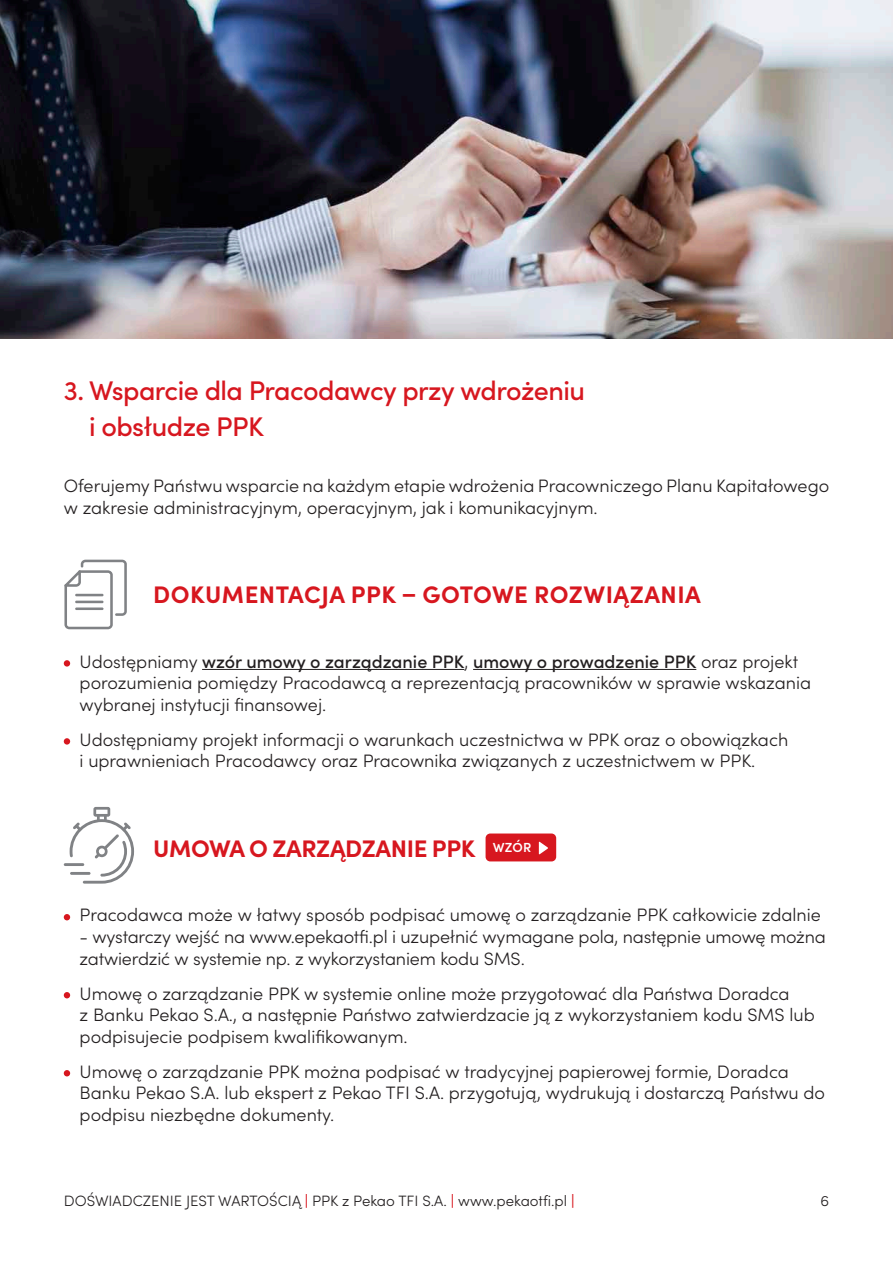
<style>
.page{position:relative;width:893px;height:1263px;background:#fff}
.page>*{position:absolute;margin:0;border:0;box-sizing:border-box;transform-origin:0 0}
.t1{font:500 27px/36px "Sofia Pro";letter-spacing:-.02em;color:#d7171f}
.t2{font:700 24px "Sofia Pro";letter-spacing:.01em;color:#d7171f}
.t3{font:700 24px "Sofia Pro";letter-spacing:-.015em;color:#d7171f}
.t4{font:300 18px/21.8px "Sofia Pro";color:#231f20}
.t5{font:300 15px "Sofia Pro";color:#231f20}
.t6{font:600 13.2px "Sofia Pro";color:#fff}
.s1{font-weight:500}
.s2{font-weight:600;color:#d7171f}
</style>
<div class="page">
<hr style="left:202px;top:669px;width:262px;height:1px;background:#231f20">
<hr style="left:473px;top:669px;width:223px;height:1px;background:#231f20">
<svg style="left:64px;top:660px;width:6px;height:6px"></svg>
<div style="left:64px;top:738px;width:6px;height:7px;background:#d7171f;border-radius:50%"></div>
<div style="left:486px;top:833px;width:70px;height:28px;background:#d7171f;border-radius:5px"></div>
<svg style="left:539px;top:841px;width:9px;height:13px"></svg>
<svg style="left:64px;top:914px;width:6px;height:6px"></svg>
<svg style="left:64px;top:992px;width:6px;height:6px"></svg>
<svg style="left:64px;top:1070px;width:6px;height:6px"></svg>
<svg style="left:64px;top:560px;width:63px;height:69px"></svg>
<hr style="left:64px;top:863px;width:20px;height:3px;background:#808285">
<svg style="left:70px;top:807px;width:64px;height:77px"></svg>
<img style="left:0;top:0;width:893px;height:338px">
<p class="t1" style="left:89px;top:371px;width:497px;text-indent:-25px">3. Wsparcie dla Pracodawcy przy wdrożeniu i obsłudze PPK</p>
<p class="t4" style="left:64px;top:474px;width:767px">Oferujemy Państwu wsparcie na każdym etapie wdrożenia Pracowniczego Planu Kapitałowego w zakresie administracyjnym, operacyjnym, jak i komunikacyjnym.</p>
<p class="t2" style="left:153px;top:576px;width:549px">DOKUMENTACJA PPK – GOTOWE ROZWIĄZANIA</p>
<p class="t4" style="left:80px;top:649px;width:733px">Udostępniamy <span class="s1">wzór umowy o zarządzanie PPK</span>, <span class="s1">umowy o prowadzenie PPK</span> oraz projekt porozumienia pomiędzy Pracodawcą a reprezentacją pracowników w sprawie wskazania wybranej instytucji finansowej.</p>
<p class="t4" style="left:80px;top:727px;width:710px">Udostępniamy projekt informacji o warunkach uczestnictwa w PPK oraz o obowiązkach i uprawnieniach Pracodawcy oraz Pracownika związanych z uczestnictwem w PPK.</p>
<p class="t3" style="left:153px;top:830px;width:324px">UMOWA O ZARZĄDZANIE PPK</p>
<p class="t6" style="left:493px;top:838px;width:40px">WZÓR</p>
<p class="t4" style="left:80px;top:903px;width:743px">Pracodawca może w łatwy sposób podpisać umowę o zarządzanie PPK całkowicie zdalnie</p>
<p class="t4" style="left:80px;top:925px;width:748px">- wystarczy wejść na www.epekaotfi.pl i uzupełnić wymagane pola, następnie umowę można zatwierdzić w systemie np. z wykorzystaniem kodu SMS.</p>
<p class="t4" style="left:80px;top:981px;width:737px">Umowę o zarządzanie PPK w systemie online może przygotować dla Państwa Doradca<br>z Banku Pekao S.A., a następnie Państwo zatwierdzacie ją z wykorzystaniem kodu SMS lub podpisujecie podpisem kwalifikowanym.</p>
<p class="t4" style="left:80px;top:1059px;width:747px">Umowę o zarządzanie PPK można podpisać w tradycyjnej papierowej formie, Doradca<br>Banku Pekao S.A. lub ekspert z Pekao TFI S.A. przygotują, wydrukują i dostarczą Państwu do podpisu niezbędne dokumenty.</p>
<p class="t5" style="left:64px;top:1190px;width:512px">DOŚWIADCZENIE JEST WARTOŚCIĄ <span class="s2">|</span> PPK z Pekao TFI S.A. <span class="s2">|</span> www.pekaotfi.pl <span class="s2">|</span></p>
<p class="t5" style="left:820px;top:1190px;width:10px">6</p>
</div>
